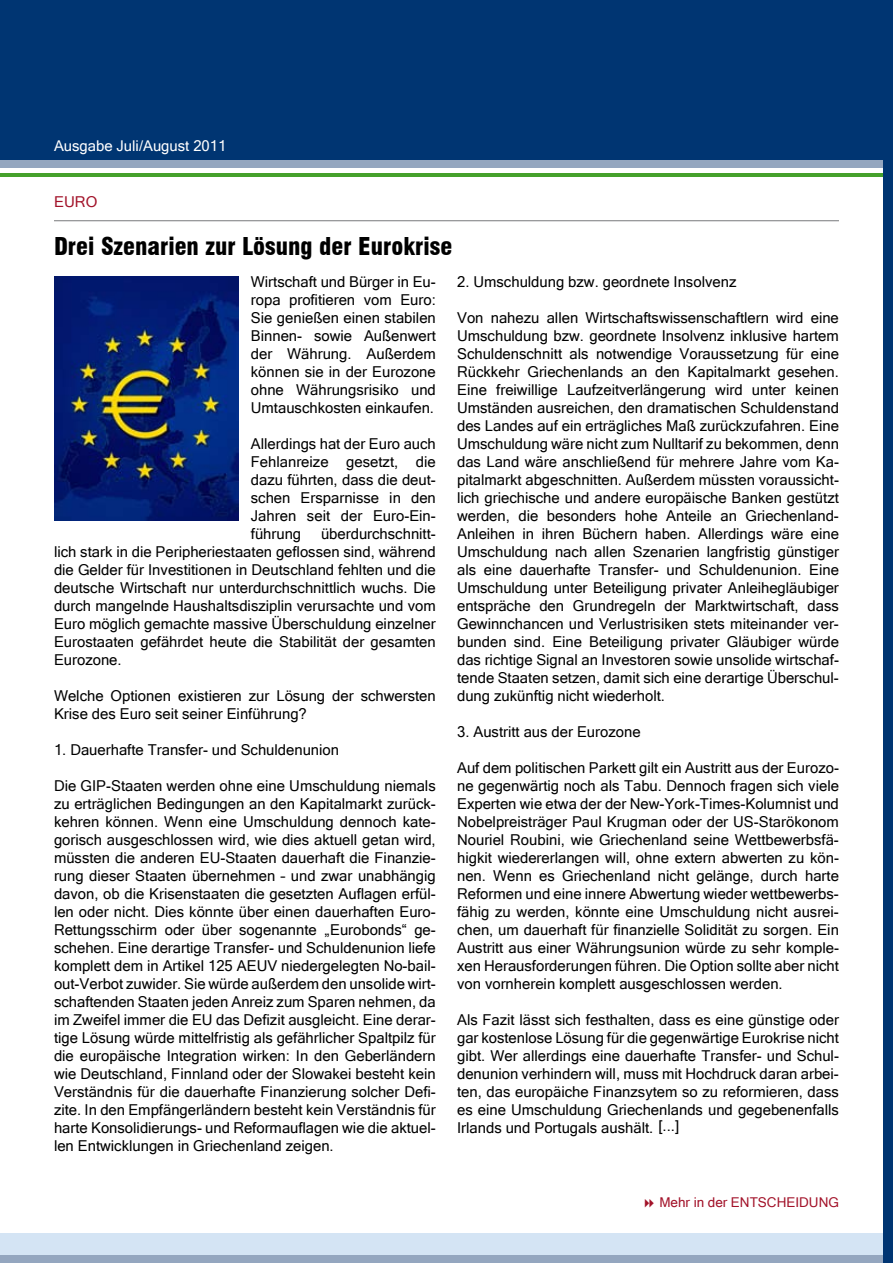
<style>
.page{position:relative;width:893px;height:1263px;background:#fff}
.page>*{position:absolute;margin:0;border:0;box-sizing:border-box;transform-origin:0 0}
.t1{font:900 condensed 24px "Swiss 721 BT";color:#000}
.t2{font:15px/18px "Microsoft Sans Serif";color:#000;text-align:justify}
.t3{font:15px "Microsoft Sans Serif";color:#a21229}
.t4{font:14.85px "Microsoft Sans Serif";color:#fff}
.t5{font:13.5px "Microsoft Sans Serif";color:#a21229}
</style>
<div class="page">
<div style="left:0;top:0;width:893px;height:163px;background:#003572"></div>
<div style="left:0;top:160px;width:893px;height:8px;background:#94a6bf"></div>
<hr style="left:0;top:174px;width:893px;height:3px;background:#45a12b">
<div style="left:0;top:1233px;width:893px;height:30px;background:#d4e4f4"></div>
<div style="left:0;top:1255px;width:893px;height:8px;background:#94a6bf"></div>
<div style="left:884px;top:0;width:9px;height:1263px;background:#003572"></div>
<hr style="left:54px;top:220px;width:785px;height:1px;background:#87888a">
<img style="left:54px;top:276px;width:184px;height:244px">
<p class="t4" style="left:54px;top:138px;width:174px">Ausgabe Juli/August 2011</p>
<p class="t3" style="left:54px;top:194px;width:12px">euro</p>
<h1 class="t1" style="left:54px;top:232px;width:400px">Drei Szenarien zur Lösung der Eurokrise</h1>
<p class="t2" style="left:251px;top:273px;width:186px">Wirtschaft und Bürger in Eu&shy;ropa profitieren vom Euro:<br>Sie genießen einen stabilen Binnen- sowie Außenwert der Währung. Außerdem können sie in der Eurozone ohne Währungsrisiko und Umtauschkosten einkaufen.</p>
<p class="t2" style="left:251px;top:435px;width:186px">Allerdings hat der Euro auch Fehlanreize gesetzt, die dazu führten, dass die deut&shy;schen Ersparnisse in den Jahren seit der Euro-Ein&shy;führung</p>
<p class="t2" style="left:54px;top:525px;width:383px;text-indent:267px">überdurchschnitt&shy;lich stark in die Peripheriestaaten geflossen sind, während die Gelder für Investitionen in Deutschland fehlten und die deutsche Wirtschaft nur unterdurchschnittlich wuchs. Die durch mangelnde Haushaltsdisziplin verursachte und vom Euro möglich gemachte massive Überschuldung einzelner Eurostaaten gefährdet heute die Stabilität der gesamten Eurozone.</p>
<p class="t2" style="left:54px;top:687px;width:383px">Welche Optionen existieren zur Lösung der schwersten<br>Krise des Euro seit seiner Einführung?</p>
<p class="t2" style="left:54px;top:741px;width:287px">1. Dauerhafte Transfer- und Schuldenunion</p>
<p class="t2" style="left:54px;top:777px;width:383px">Die GIP-Staaten werden ohne eine Umschuldung niemals zu erträglichen Bedingungen an den Kapitalmarkt zurück&shy;kehren können. Wenn eine Umschuldung dennoch kate&shy;gorisch ausgeschlossen wird, wie dies aktuell getan wird, müssten die anderen EU-Staaten dauerhaft die Finanzie&shy;rung dieser Staaten übernehmen – und zwar unabhängig davon, ob die Krisenstaaten die gesetzten Auflagen erfül&shy;len oder nicht. Dies könnte über einen dauerhaften Euro-Rettungsschirm oder über sogenannte „Eurobonds“ ge&shy;schehen. Eine derartige Transfer- und Schuldenunion liefe komplett dem in Artikel 125 AEUV niedergelegten No-bail&shy;out-Verbot zuwider. Sie würde außerdem den unsolide wirt&shy;schaftenden Staaten jeden Anreiz zum Sparen nehmen, da im Zweifel immer die EU das Defizit ausgleicht. Eine derar&shy;tige Lösung würde mittelfristig als gefährlicher Spaltpilz für die europäische Integration wirken: In den Geberländern wie Deutschland, Finnland oder der Slowakei besteht kein Verständnis für die dauerhafte Finanzierung solcher Defi&shy;zite. In den Empfängerländern besteht kein Verständnis für harte Konsolidierungs- und Reformauflagen wie die aktuel&shy;len Entwicklungen in Griechenland zeigen.</p>
<p class="t2" style="left:457px;top:273px;width:281px">2. Umschuldung bzw. geordnete Insolvenz</p>
<p class="t2" style="left:457px;top:309px;width:383px">Von nahezu allen Wirtschaftswissenschaftlern wird eine Umschuldung bzw. geordnete Insolvenz inklusive hartem Schuldenschnitt als notwendige Voraussetzung für eine Rückkehr Griechenlands an den Kapitalmarkt gesehen.<br>Eine freiwillige Laufzeitverlängerung wird unter keinen Umständen ausreichen, den dramatischen Schuldenstand des Landes auf ein erträgliches Maß zurückzufahren. Eine Umschuldung wäre nicht zum Nulltarif zu bekommen, denn das Land wäre anschließend für mehrere Jahre vom Ka&shy;pitalmarkt abgeschnitten. Außerdem müssten voraussicht&shy;lich griechische und andere europäische Banken gestützt werden, die besonders hohe Anteile an Griechenland-Anleihen in ihren Büchern haben. Allerdings wäre eine Umschuldung nach allen Szenarien langfristig günstiger als eine dauerhafte Transfer- und Schuldenunion. Eine Umschuldung unter Beteiligung privater Anleihegläubiger entspräche den Grundregeln der Marktwirtschaft, dass Gewinnchancen und Verlustrisiken stets miteinander ver&shy;bunden sind. Eine Beteiligung privater Gläubiger würde das richtige Signal an Investoren sowie unsolide wirtschaf&shy;tende Staaten setzen, damit sich eine derartige Überschul&shy;dung zukünftig nicht wiederholt.</p>
<p class="t2" style="left:457px;top:723px;width:185px">3. Austritt aus der Eurozone</p>
<p class="t2" style="left:457px;top:759px;width:383px">Auf dem politischen Parkett gilt ein Austritt aus der Eurozo&shy;ne gegenwärtig noch als Tabu. Dennoch fragen sich viele Experten wie etwa der der New-York-Times-Kolumnist und Nobelpreisträger Paul Krugman oder der US-Starökonom Nouriel Roubini, wie Griechenland seine Wettbewerbsfä&shy;higkit wiedererlangen will, ohne extern abwerten zu kön&shy;nen. Wenn es Griechenland nicht gelänge, durch harte Reformen und eine innere Abwertung wieder wettbewerbs&shy;fähig zu werden, könnte eine Umschuldung nicht ausrei&shy;chen, um dauerhaft für finanzielle Solidität zu sorgen. Ein Austritt aus einer Währungsunion würde zu sehr komple&shy;xen Herausforderungen führen. Die Option sollte aber nicht von vornherein komplett ausgeschlossen werden.</p>
<p class="t2" style="left:457px;top:1011px;width:383px">Als Fazit lässt sich festhalten, dass es eine günstige oder gar kostenlose Lösung für die gegenwärtige Eurokrise nicht gibt. Wer allerdings eine dauerhafte Transfer- und Schul&shy;denunion verhindern will, muss mit Hochdruck daran arbei&shy;ten, das europäiche Finanzsytem so zu reformieren, dass es eine Umschuldung Griechenlands und gegebenenfalls Irlands und Portugals aushält.</p>
<p class="t2" style="left:658px;top:1117px;width:22px">[...]</p>
<p class="t5" style="left:659px;top:1194px;width:181px">Mehr in der ENTSCHEIDUNG</p>
</div>
